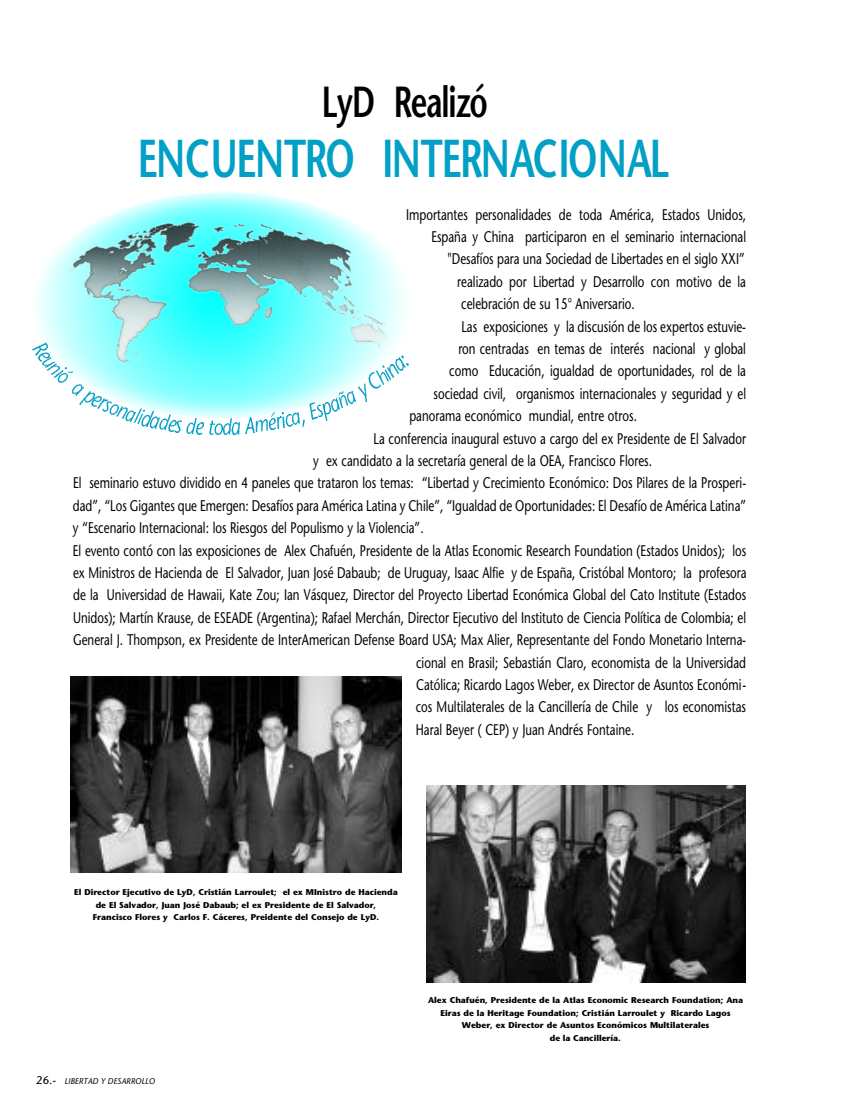
<style>
.page{position:relative;width:843px;height:1111px;background:#fff}
.page>*{position:absolute;margin:0;border:0;box-sizing:border-box;transform-origin:0 0}
.t1{font:600 53.2px "Stone Sans";color:#02a0c6;scale:.7 1}
.t2{font:600 43.4px "Stone Sans";color:#000;scale:.7 1}
.t3{font:15.4px "Stone Sans";color:#000;scale:.75 1}
.t4{font:700 8.4px/12.6px "Stone Sans";color:#000;text-align:center}
.t5{font:italic 8.4px "Stone Sans";color:#000}
.s1{font-style:normal;font-size:11.2px}
</style>
<div class="page">
<img style="left:426px;top:785px;width:319px;height:197px">
<img style="left:37px;top:192px;width:372px;height:243px">
<img style="left:71px;top:676px;width:330px;height:197px">
<img style="left:32px;top:343px;width:16px;height:9px">
<img style="left:35px;top:352px;width:14px;height:5px">
<img style="left:37px;top:357px;width:18px;height:11px">
<img style="left:39px;top:363px;width:21px;height:12px">
<img style="left:46px;top:367px;width:20px;height:10px">
<img style="left:48px;top:371px;width:25px;height:12px">
<img style="left:64px;top:384px;width:20px;height:11px">
<img style="left:76px;top:391px;width:18px;height:13px">
<img style="left:84px;top:397px;width:17px;height:9px">
<img style="left:91px;top:399px;width:16px;height:9px">
<img style="left:96px;top:401px;width:15px;height:11px">
<img style="left:102px;top:404px;width:17px;height:11px">
<img style="left:111px;top:407px;width:16px;height:12px">
<img style="left:119px;top:410px;width:9px;height:12px">
<img style="left:128px;top:408px;width:14px;height:15px">
<img style="left:132px;top:409px;width:13px;height:15px">
<img style="left:136px;top:412px;width:17px;height:14px">
<img style="left:145px;top:417px;width:9px;height:11px">
<img style="left:154px;top:414px;width:16px;height:16px">
<svg style="left:163px;top:420px;width:19px;height:12px"></svg>
<img style="left:183px;top:418px;width:14px;height:15px">
<svg style="left:192px;top:423px;width:11px;height:11px"></svg>
<img style="left:205px;top:420px;width:9px;height:14px">
<img style="left:219px;top:418px;width:12px;height:5px">
<svg style="left:211px;top:423px;width:28px;height:12px"></svg>
<img style="left:241px;top:418px;width:14px;height:15px">
<img style="left:250px;top:419px;width:17px;height:13px">
<img style="left:262px;top:412px;width:13px;height:17px">
<svg style="left:269px;top:417px;width:12px;height:11px"></svg>
<img style="left:274px;top:412px;width:10px;height:15px">
<img style="left:278px;top:414px;width:14px;height:12px">
<img style="left:285px;top:412px;width:15px;height:13px">
<svg style="left:293px;top:419px;width:11px;height:7px"></svg>
<img style="left:301px;top:403px;width:13px;height:16px">
<img style="left:308px;top:405px;width:6px;height:12px">
<img style="left:314px;top:403px;width:16px;height:17px">
<img style="left:321px;top:398px;width:18px;height:13px">
<img style="left:329px;top:391px;width:19px;height:16px">
<img style="left:337px;top:391px;width:19px;height:12px">
<img style="left:349px;top:384px;width:17px;height:17px">
<img style="left:358px;top:373px;width:22px;height:16px">
<img style="left:367px;top:370px;width:21px;height:15px">
<img style="left:373px;top:365px;width:18px;height:14px">
<svg style="left:387px;top:355px;width:21px;height:22px"></svg>
<h2 class="t2" style="left:321px;top:85px;width:237px">LyD Realizó</h2>
<h1 class="t1" style="left:138px;top:138px;width:758px">ENCUENTRO INTERNACIONAL</h1>
<p class="t3" style="left:406px;top:208px;width:455px">Importantes personalidades de toda América, Estados Unidos,</p>
<p class="t3" style="left:431px;top:231px;width:421px">España y China participaron en el seminario internacional</p>
<p class="t3" style="left:447px;top:253px;width:398px">"Desafíos para una Sociedad de Libertades en el siglo XXI”</p>
<p class="t3" style="left:457px;top:275px;width:386px">realizado por Libertad y Desarrollo con motivo de la</p>
<p class="t3" style="left:461px;top:298px;width:233px">celebración de su 15° Aniversario.</p>
<p class="t3" style="left:461px;top:320px;width:381px">Las exposiciones y la discusión de los expertos estuvie-</p>
<p class="t3" style="left:458px;top:343px;width:385px">ron centradas en temas de interés nacional y global</p>
<p class="t3" style="left:449px;top:365px;width:397px">como Educación, igualdad de oportunidades, rol de la</p>
<p class="t3" style="left:433px;top:387px;width:418px">sociedad civil, organismos internacionales y seguridad y el</p>
<p class="t3" style="left:409px;top:410px;width:305px">panorama económico mundial, entre otros.</p>
<p class="t3" style="left:373px;top:432px;width:498px">La conferencia inaugural estuvo a cargo del ex Presidente de El Salvador</p>
<p class="t3" style="left:313px;top:455px;width:453px">y ex candidato a la secretaría general de la OEA, Francisco Flores.</p>
<p class="t3" style="left:73px;top:477px;width:898px">El seminario estuvo dividido en 4 paneles que trataron los temas: “Libertad y Crecimiento Económico: Dos Pilares de la Prosperi-</p>
<p class="t3" style="left:73px;top:499px;width:898px">dad”, “Los Gigantes que Emergen: Desafíos para América Latina y Chile”, “Igualdad de Oportunidades: El Desafío de América Latina”</p>
<p class="t3" style="left:73px;top:522px;width:469px">y “Escenario Internacional: los Riesgos del Populismo y la Violencia”.</p>
<p class="t3" style="left:73px;top:544px;width:899px">El evento contó con las exposiciones de Alex Chafuén, Presidente de la Atlas Economic Research Foundation (Estados Unidos); los</p>
<p class="t3" style="left:73px;top:567px;width:899px">ex Ministros de Hacienda de El Salvador, Juan José Dabaub; de Uruguay, Isaac Alfie y de España, Cristóbal Montoro; la profesora</p>
<p class="t3" style="left:73px;top:589px;width:898px">de la Universidad de Hawaii, Kate Zou; Ian Vásquez, Director del Proyecto Libertad Económica Global del Cato Institute (Estados</p>
<p class="t3" style="left:73px;top:611px;width:898px">Unidos); Martín Krause, de ESEADE (Argentina); Rafael Merchán, Director Ejecutivo del Instituto de Ciencia Política de Colombia; el</p>
<p class="t3" style="left:73px;top:634px;width:898px">General J. Thompson, ex Presidente de InterAmerican Defense Board USA; Max Alier, Representante del Fondo Monetario Interna-</p>
<p class="t3" style="left:416px;top:656px;width:441px">cional en Brasil; Sebastián Claro, economista de la Universidad</p>
<p class="t3" style="left:416px;top:679px;width:441px">Católica; Ricardo Lagos Weber, ex Director de Asuntos Económi-</p>
<p class="t3" style="left:415px;top:701px;width:441px">cos Multilaterales de la Cancillería de Chile y los economistas</p>
<p class="t3" style="left:415px;top:723px;width:293px">Haral Beyer ( CEP) y Juan Andrés Fontaine.</p>
<p class="t4" style="left:74px;top:887px;width:325px">El Director Ejecutivo de LyD, Cristián Larroulet; el ex MInistro de Hacienda de El Salvador, Juan José Dabaub; el ex Presidente de El Salvador,<br>Francisco Flores y Carlos F. Cáceres, Preidente del Consejo de LyD.</p>
<p class="t5" style="left:36px;top:1077px;width:120px"><span class="s1">26.-</span> LIBERTAD Y DESARROLLO</p>
<p class="t4" style="left:428px;top:994px;width:316px">Alex Chafuén, Presidente de la Atlas Economic Research Foundation; Ana Eiras de la Heritage Foundation; Cristián Larroulet y Ricardo Lagos Weber, ex Director de Asuntos Económicos Multilaterales<br>de la Cancillería.</p>
</div>
